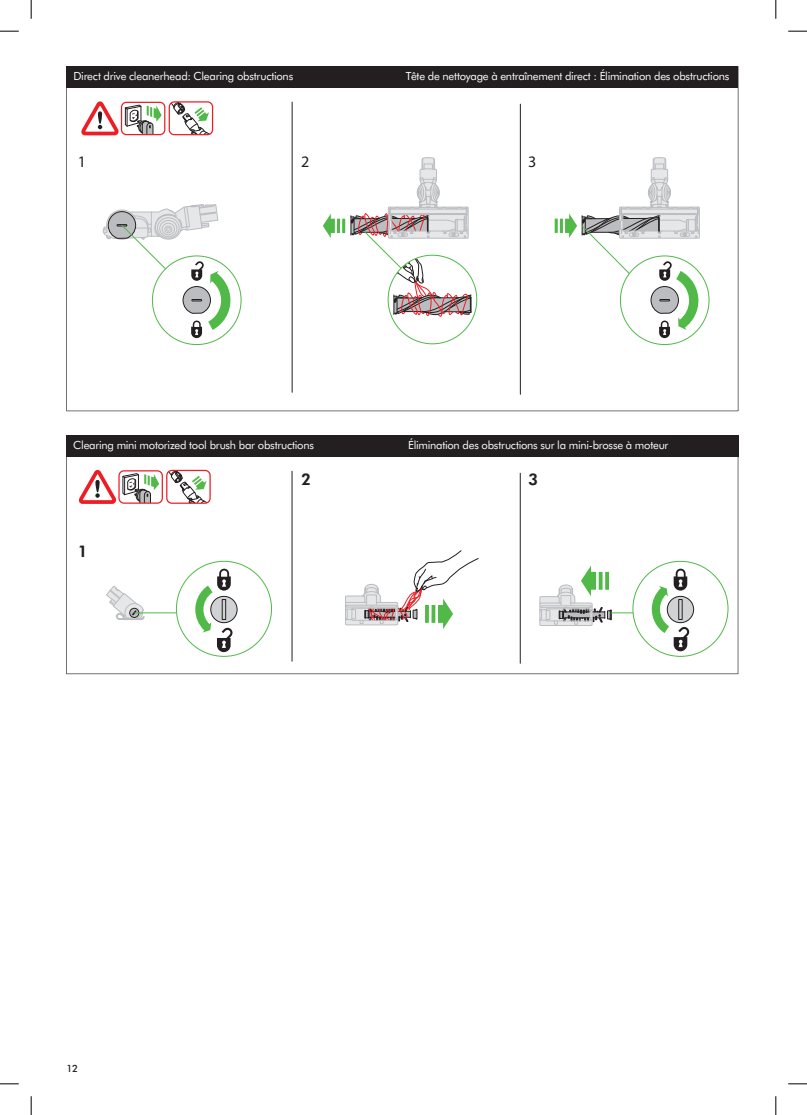
<style>
.page{position:relative;width:807px;height:1115px;background:#fff}
.page>*{position:absolute;margin:0;border:0;box-sizing:border-box;transform-origin:0 0}
.t1{font:16.12px "Myriad Pro";color:#231f20}
.t2{font:800 16.12px "Futura BT";color:#231f20}
.t3{font:11.25px "Futura BT";letter-spacing:-.02em;color:#fff}
.t4{font:500 10px "Futura BT";color:#231f20}
</style>
<div class="page">
<svg style="left:66px;top:66px;width:672px;height:345px"></svg>
<div style="left:67px;top:66px;width:671px;height:22px;background:#231f20"></div>
<hr style="left:292px;top:102px;width:1px;height:290px;background:#231f20">
<hr style="left:520px;top:104px;width:1px;height:290px;background:#231f20">
<div style="left:169px;top:101px;width:44px;height:34px;border:1px solid #ee1d23;border-radius:5px"></div>
<svg style="left:169px;top:102px;width:44px;height:33px"></svg>
<svg style="left:323px;top:214px;width:12px;height:24px"></svg>
<hr style="left:337px;top:219px;width:3px;height:14px;background:#51b948">
<hr style="left:342px;top:219px;width:3px;height:14px;background:#51b948">
<svg style="left:559px;top:219px;width:4px;height:14px"></svg>
<hr style="left:554px;top:219px;width:3px;height:14px;background:#51b948">
<svg style="left:388px;top:255px;width:88px;height:89px"></svg>
<svg style="left:350px;top:88px;width:121px;height:248px"></svg>
<svg style="left:103px;top:195px;width:127px;height:143px"></svg>
<svg style="left:565px;top:88px;width:134px;height:250px"></svg>
<svg style="left:66px;top:457px;width:672px;height:217px"></svg>
<div style="left:66px;top:435px;width:672px;height:22px;background:#231f20"></div>
<svg style="left:539px;top:565px;width:73px;height:61px"></svg>
<div style="left:546px;top:608px;width:44px;height:13px;border:1px solid #bcbdc0"></div>
<svg style="left:106px;top:585px;width:39px;height:35px"></svg>
<div style="left:129px;top:608px;width:10px;height:10px;border:1px solid #231f20;border-radius:50%"></div>
<svg style="left:345px;top:550px;width:134px;height:79px"></svg>
<hr style="left:292px;top:471px;width:1px;height:190px;background:#231f20">
<hr style="left:520px;top:473px;width:1px;height:190px;background:#231f20">
<hr style="left:134px;top:612px;width:48px;height:1px;background:#51b948">
<hr style="left:611px;top:612px;width:48px;height:1px;background:#51b948">
<div style="left:176px;top:561px;width:95px;height:95px;background:#fff;border-radius:50%"></div>
<svg style="left:211px;top:596px;width:26px;height:26px"></svg>
<div style="left:210px;top:596px;width:27px;height:27px;border:1px solid #231f20;border-radius:50%"></div>
<svg style="left:195px;top:568px;width:37px;height:84px"></svg>
<div style="left:632px;top:561px;width:95px;height:95px;background:#fff;border-radius:50%"></div>
<div style="left:667px;top:596px;width:26px;height:26px;background:#d1d2d4;border-radius:50%"></div>
<div style="left:666px;top:596px;width:27px;height:27px;border:1px solid #231f20;border-radius:50%"></div>
<svg style="left:651px;top:569px;width:38px;height:82px"></svg>
<div style="left:121px;top:102px;width:44px;height:33px;border:1px solid #ee1d23;border-radius:5px"></div>
<svg style="left:79px;top:98px;width:83px;height:39px"></svg>
<div style="left:166px;top:470px;width:45px;height:34px;border:1px solid #ee1d23;border-radius:5px"></div>
<svg style="left:167px;top:470px;width:44px;height:33px"></svg>
<div style="left:118px;top:470px;width:45px;height:34px;border:1px solid #ee1d23;border-radius:5px"></div>
<svg style="left:76px;top:466px;width:83px;height:40px"></svg>
<svg style="left:0;top:30px;width:19px;height:2px"></svg>
<svg style="left:788px;top:30px;width:18px;height:2px"></svg>
<svg style="left:0;top:1083px;width:19px;height:1px"></svg>
<svg style="left:788px;top:1083px;width:18px;height:1px"></svg>
<svg style="left:30px;top:0;width:2px;height:19px"></svg>
<svg style="left:30px;top:1096px;width:2px;height:19px"></svg>
<svg style="left:775px;top:0;width:1px;height:19px"></svg>
<svg style="left:775px;top:1096px;width:1px;height:19px"></svg>
<p class="t3" style="left:73px;top:68px;width:221px">Direct drive cleanerhead: Clearing obstructions</p>
<p class="t3" style="left:406px;top:68px;width:325px">Tête de nettoyage à entraînement direct : Élimination des obstructions</p>
<h1 class="t1" style="left:78px;top:152px;width:10px">1</h1>
<h1 class="t1" style="left:301px;top:152px;width:10px">2</h1>
<h1 class="t1" style="left:528px;top:152px;width:10px">3</h1>
<p class="t3" style="left:73px;top:437px;width:242px">Clearing mini motorized tool brush bar obstructions</p>
<p class="t3" style="left:408px;top:437px;width:262px">Élimination des obstructions sur la mini-brosse à moteur</p>
<h1 class="t2" style="left:78px;top:540px;width:11px">1</h1>
<p class="t4" style="left:67px;top:1061px;width:13px">12</p>
<h1 class="t2" style="left:301px;top:468px;width:11px">2</h1>
<h1 class="t2" style="left:528px;top:468px;width:11px">3</h1>
</div>
